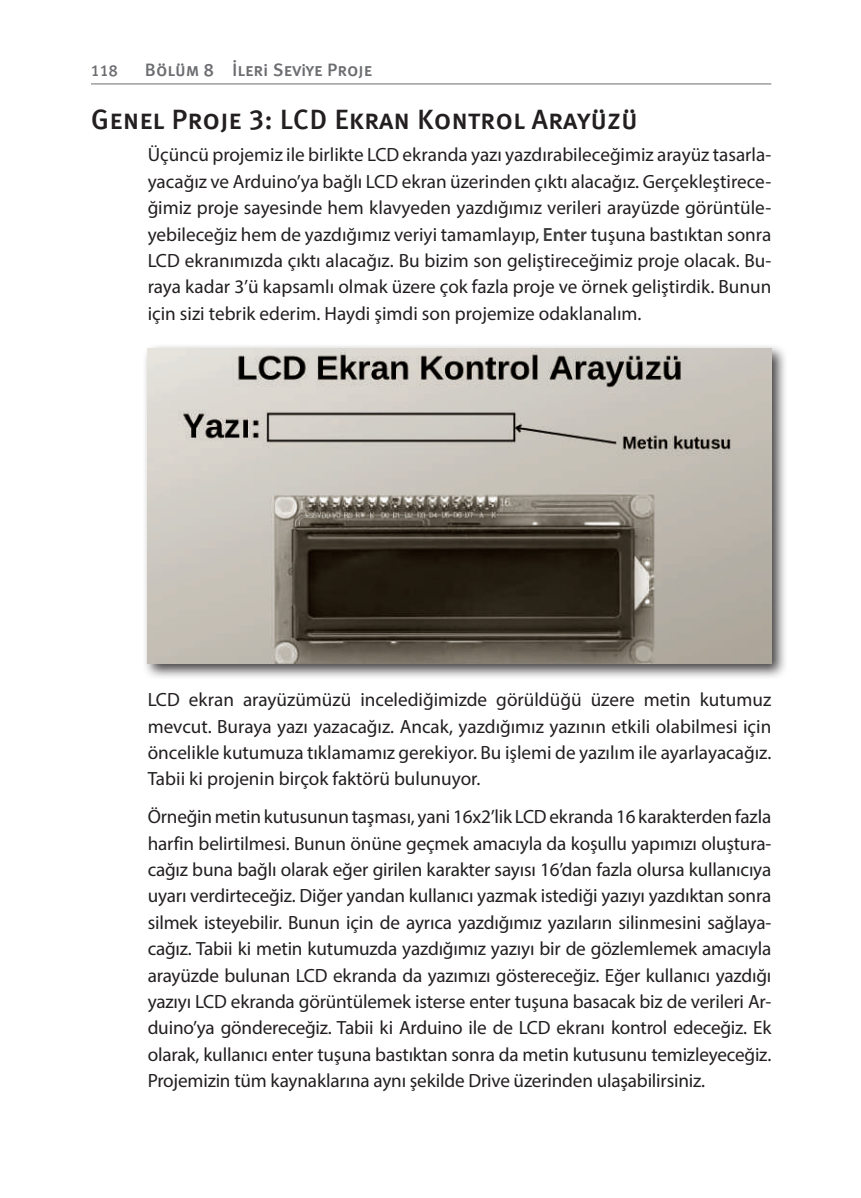
<style>
.page{position:relative;width:861px;height:1198px;background:#fff}
.page>*{position:absolute;margin:0;border:0;box-sizing:border-box;transform-origin:0 0}
.t1{font:28px "Meta Medium LF Caps";color:#231f20}
.t2{font:19.2px/26.4px "Myriad Pro";color:#231f20;text-align:justify}
.t3{font:18px "Meta Medium LF Caps";color:#6c6d70}
.t4{font:16px "Meta Medium LF Caps";color:#6c6d70}
.s1{font-weight:600;color:#3e3e3f}
</style>
<div class="page">
<hr style="left:91px;top:83px;width:680px;height:1px;background:#6c6d70">
<div style="left:143px;top:343px;width:645px;height:337px;background:#231f20;opacity:.85"></div>
<img style="left:148px;top:348px;width:623px;height:315px">
<p class="t4" style="left:91px;top:63px;width:28px">118</p>
<p class="t3" style="left:145px;top:61px;width:229px">Bölüm 8 İleri Seviye Proje</p>
<h1 class="t1" style="left:91px;top:107px;width:548px">Genel Proje 3: LCD Ekran Kontrol Arayüzü</h1>
<p class="t2" style="left:148px;top:142px;width:625px">Üçüncü projemiz ile birlikte LCD ekranda yazı yazdırabileceğimiz arayüz tasarla&shy;yacağız ve Arduino’ya bağlı LCD ekran üzerinden çıktı alacağız. Gerçekleştirece&shy;ğimiz proje sayesinde hem klavyeden yazdığımız verileri arayüzde görüntüle&shy;yebileceğiz hem de yazdığımız veriyi tamamlayıp, <span class="s1">Enter</span> tuşuna bastıktan sonra LCD ekranımızda çıktı alacağız. Bu bizim son geliştireceğimiz proje olacak. Bu&shy;raya kadar 3’ü kapsamlı olmak üzere çok fazla proje ve örnek geliştirdik. Bunun için sizi tebrik ederim. Haydi şimdi son projemize odaklanalım.</p>
<p class="t2" style="left:148px;top:686px;width:625px">LCD ekran arayüzümüzü incelediğimizde görüldüğü üzere metin kutumuz mevcut. Buraya yazı yazacağız. Ancak, yazdığımız yazının etkili olabilmesi için öncelikle kutumuza tıklamamız gerekiyor. Bu işlemi de yazılım ile ayarlayacağız.<br>Tabii ki projenin birçok faktörü bulunuyor.</p>
<p class="t2" style="left:148px;top:803px;width:625px">Örneğin metin kutusunun taşması, yani 16x2’lik LCD ekranda 16 karakterden fazla harfin belirtilmesi. Bunun önüne geçmek amacıyla da koşullu yapımızı oluştura&shy;cağız buna bağlı olarak eğer girilen karakter sayısı 16’dan fazla olursa kullanıcıya uyarı verdirteceğiz. Diğer yandan kullanıcı yazmak istediği yazıyı yazdıktan sonra silmek isteyebilir. Bunun için de ayrıca yazdığımız yazıların silinmesini sağlaya&shy;cağız. Tabii ki metin kutumuzda yazdığımız yazıyı bir de gözlemlemek amacıyla arayüzde bulunan LCD ekranda da yazımızı göstereceğiz. Eğer kullanıcı yazdığı yazıyı LCD ekranda görüntülemek isterse enter tuşuna basacak biz de verileri Ar&shy;duino’ya göndereceğiz. Tabii ki Arduino ile de LCD ekranı kontrol edeceğiz. Ek olarak, kullanıcı enter tuşuna bastıktan sonra da metin kutusunu temizleyeceğiz.<br>Projemizin tüm kaynaklarına aynı şekilde Drive üzerinden ulaşabilirsiniz.</p>
</div>
